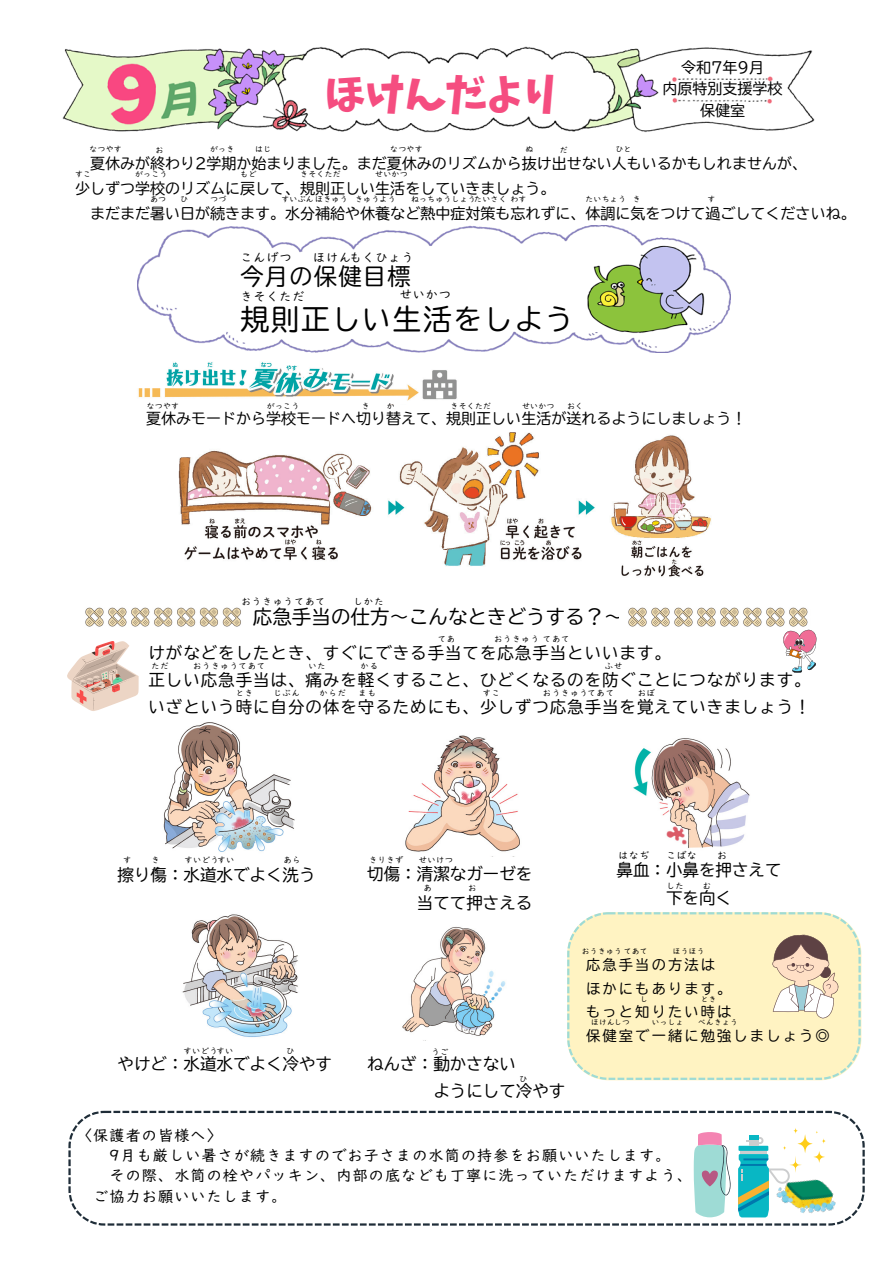
<style>
.page{position:relative;width:894px;height:1264px;background:#fff}
.page>*{position:absolute;margin:0;border:0;box-sizing:border-box;transform-origin:0 0}
.t1{font:40.5px "Keifont";color:#f54d80}
.t2{font:28.8px "UD Ga R Go NP";letter-spacing:.055em;color:#000}
.t3{font:23.1px "UD Ga R Go NP";letter-spacing:.055em;color:#000}
.t4{font:19.5px "UD Ga R Go NP";color:#000}
.t5{font:16.5px/27px "UD Ga R Go NP";letter-spacing:.055em;color:#000}
.t6{font:16.5px/28.2px "UD Ga R Go NP";color:#000}
.t7{font:15.15px "UD Digi Kyokasho NPL R";letter-spacing:.07em;color:#000}
.t8{font:15px/21.5px "UD Ga R Go NP";color:#000;text-align:center}
.t9{font:14.25px/23.7px "UD Ga R Go NP";letter-spacing:.15em;color:#000}
.t10{font:12.15px "UD Digi Kyokasho NPL R";letter-spacing:.07em;color:#000}
.t11{font:9.75px "UD Digi Kyokasho NPL R";letter-spacing:.07em;color:#000}
.t12{font:9.45px "UD Digi Kyokasho NPL R";letter-spacing:.115em;color:#000}
.t13{font:8.4px "UD Digi Kyokasho NPL R";color:#000}
.t14{font:8.25px/10.9px "UD Digi Kyokasho NPL R";letter-spacing:.115em;color:#000}
.t15{font:7.95px "UD Digi Kyokasho NPL R";letter-spacing:.025em;color:#000}
.t16{font:7.65px "UD Digi Kyokasho NPL R";letter-spacing:.05em;color:#000}
</style>
<div class="page">
<img style="left:137px;top:226px;width:593px;height:127px">
<svg style="left:68px;top:1110px;width:796px;height:115px"></svg>
<svg style="left:738px;top:1127px;width:87px;height:90px"></svg>
<img style="left:85px;top:607px;width:156px;height:20px">
<img style="left:628px;top:607px;width:180px;height:20px">
<img style="left:163px;top:722px;width:132px;height:130px">
<img style="left:633px;top:738px;width:117px;height:110px">
<img style="left:405px;top:735px;width:115px;height:117px">
<img style="left:402px;top:927px;width:104px;height:109px">
<img style="left:182px;top:914px;width:116px;height:123px">
<svg style="left:567px;top:912px;width:293px;height:167px;background:#fcf2c4"></svg>
<svg style="left:67px;top:641px;width:72px;height:70px"></svg>
<svg style="left:772px;top:933px;width:66px;height:85px"></svg>
<svg style="left:783px;top:629px;width:33px;height:43px"></svg>
<img style="left:62px;top:46px;width:753px;height:87px">
<img style="left:138px;top:362px;width:319px;height:39px">
<img style="left:178px;top:432px;width:417px;height:134px">
<img style="left:611px;top:435px;width:100px;height:142px">
<p class="t8" style="left:662px;top:57px;width:122px">令和7年9月<br>内原特別支援学校保健室</p>
<p class="t8" style="left:90px;top:152px;width:718px">夏休みが終わり2学期か始まりました。まだ夏休みのリズムから抜け出せない人もいるかもしれませんが、</p>
<p class="t8" style="left:75px;top:177px;width:481px">少しずつ学校のリズムに戻して、規則正しい生活をしていきましょう。</p>
<p class="t8" style="left:90px;top:202px;width:766px">まだまだ暑い日が続きます。水分補給や休養など熱中症対策も忘れずに、体調に気をつけて過ごしてくださいね。</p>
<p class="t1" style="left:324px;top:74px;width:235px">ほけんだより</p>
<p class="t15" style="left:89px;top:145px;width:34px">なつやす</p>
<p class="t15" style="left:155px;top:146px;width:9px">お</p>
<p class="t15" style="left:210px;top:145px;width:26px">がっき</p>
<p class="t15" style="left:255px;top:145px;width:18px">はじ</p>
<p class="t15" style="left:390px;top:145px;width:34px">なつやす</p>
<p class="t15" style="left:525px;top:145px;width:9px">ぬ</p>
<p class="t15" style="left:615px;top:145px;width:18px">ひと</p>
<p class="t15" style="left:559px;top:146px;width:9px">だ</p>
<p class="t15" style="left:75px;top:170px;width:18px">すこ</p>
<p class="t15" style="left:135px;top:170px;width:34px">がっこう</p>
<p class="t15" style="left:240px;top:170px;width:18px">もど</p>
<p class="t15" style="left:300px;top:170px;width:42px">きそくただ</p>
<p class="t15" style="left:375px;top:170px;width:34px">せいかつ</p>
<p class="t15" style="left:150px;top:195px;width:18px">あつ</p>
<p class="t15" style="left:180px;top:195px;width:9px">ひ</p>
<p class="t15" style="left:210px;top:195px;width:18px">つづ</p>
<p class="t15" style="left:281px;top:195px;width:116px">すいぶんほきゅう きゅうよう</p>
<p class="t15" style="left:411px;top:195px;width:117px">ねっちゅうしょうたいさくわす</p>
<p class="t15" style="left:585px;top:195px;width:57px">たいちょう き</p>
<p class="t15" style="left:707px;top:195px;width:9px">す</p>
<p class="t10" style="left:240px;top:252px;width:53px">こんげつ</p>
<p class="t10" style="left:313px;top:252px;width:102px">ほけんもくひょう</p>
<p class="t10" style="left:240px;top:290px;width:66px">きそくただ</p>
<p class="t10" style="left:399px;top:289px;width:53px">せいかつ</p>
<h1 class="t3" style="left:240px;top:265px;width:172px">今月の保健目標</h1>
<h1 class="t2" style="left:240px;top:305px;width:335px">規則正しい生活をしよう</h1>
<p class="t15" style="left:147px;top:401px;width:34px">なつやす</p>
<p class="t15" style="left:267px;top:401px;width:34px">がっこう</p>
<p class="t15" style="left:362px;top:401px;width:9px">き</p>
<p class="t15" style="left:387px;top:401px;width:9px">か</p>
<p class="t15" style="left:450px;top:401px;width:42px">きそくただ</p>
<p class="t15" style="left:522px;top:401px;width:34px">せいかつ</p>
<p class="t15" style="left:567px;top:401px;width:18px">おく</p>
<h4 class="t8" style="left:146px;top:408px;width:601px">夏休みモードから学校モードへ切り替えて、規則正しい生活が送れるようにしましょう！</h4>
<p class="t12" style="left:241px;top:596px;width:85px">おうきゅうてあて</p>
<p class="t12" style="left:353px;top:596px;width:32px">しかた</p>
<h2 class="t4" style="left:253px;top:606px;width:372px">応急手当の仕方～こんなときどうする？～</h2>
<p class="t14" style="left:437px;top:634px;width:19px">てあ</p>
<p class="t14" style="left:494px;top:634px;width:77px">おうきゅうてあて</p>
<p class="t5" style="left:148px;top:639px;width:663px">けがなどをしたとき、すぐにできる手当てを応急手当といいます。<br>正しい応急手当は、痛みを軽くすること、ひどくなるのを防ぐことにつながります。いざという時に自分の体を守るためにも、少しずつ応急手当を覚えていきましょう！</p>
<p class="t14" style="left:151px;top:661px;width:19px">ただ</p>
<p class="t14" style="left:193px;top:661px;width:73px">おうきゅうてあて</p>
<p class="t14" style="left:308px;top:661px;width:19px">いた</p>
<p class="t14" style="left:360px;top:661px;width:19px">かる</p>
<p class="t14" style="left:604px;top:661px;width:19px">ふせ</p>
<p class="t14" style="left:236px;top:688px;width:19px">とき</p>
<p class="t14" style="left:273px;top:688px;width:28px">じぶん</p>
<p class="t14" style="left:319px;top:688px;width:28px">からだ</p>
<p class="t14" style="left:358px;top:688px;width:19px">まも</p>
<p class="t14" style="left:482px;top:688px;width:19px">すこ</p>
<p class="t14" style="left:542px;top:688px;width:73px">おうきゅうてあて</p>
<p class="t14" style="left:637px;top:688px;width:19px">おぼ</p>
<p class="t14" style="left:123px;top:854px;width:10px">す</p>
<p class="t14" style="left:151px;top:854px;width:10px">きず</p>
<p class="t14" style="left:184px;top:854px;width:51px">すいどうすい</p>
<p class="t14" style="left:283px;top:854px;width:18px">あら</p>
<h4 class="t6" style="left:117px;top:860px;width:199px">擦り傷：水道水でよく洗う</h4>
<p class="t14" style="left:369px;top:854px;width:36px">きりきず</p>
<p class="t14" style="left:418px;top:854px;width:36px">せいけつ</p>
<p class="t14" style="left:423px;top:883px;width:10px">あ</p>
<p class="t14" style="left:468px;top:883px;width:10px">お</p>
<h4 class="t6" style="left:367px;top:860px;width:166px;text-align:right">切傷：清潔なガーゼを当てて押さえる</h4>
<p class="t14" style="left:183px;top:1045px;width:51px">すいどうすい</p>
<p class="t14" style="left:286px;top:1045px;width:10px">ひ</p>
<p class="t14" style="left:431px;top:1047px;width:18px">うご</p>
<p class="t6" style="left:117px;top:1050px;width:216px">やけど：水道水でよく冷やす</p>
<h4 class="t6" style="left:433px;top:1050px;width:133px;line-height:27px;text-indent:-66px">ねんざ：動かさない<br>ようにして冷やす</h4>
<p class="t14" style="left:519px;top:1074px;width:10px">ひ</p>
<p class="t11" style="left:618px;top:850px;width:32px">はなぢ</p>
<p class="t11" style="left:666px;top:850px;width:32px">こばな</p>
<p class="t11" style="left:716px;top:850px;width:11px">お</p>
<p class="t13" style="left:666px;top:881px;width:19px">した</p>
<p class="t13" style="left:702px;top:881px;width:10px">む</p>
<p class="t6" style="left:616px;top:856px;width:166px;text-align:center">鼻血：小鼻を押さえて下を向く</p>
<p class="t16" style="left:581px;top:947px;width:67px">おうきゅうてあて</p>
<p class="t16" style="left:672px;top:947px;width:33px">ほうほう</p>
<p class="t9" style="left:586px;top:952px;width:245px">応急手当の方法は<br>ほかにもあります。<br>もっと知りたい時は<br>保健室で一緒に勉強しましょう◎</p>
<p class="t16" style="left:640px;top:995px;width:9px">し</p>
<p class="t16" style="left:700px;top:995px;width:17px">とき</p>
<p class="t16" style="left:591px;top:1018px;width:40px">ほけんしつ</p>
<p class="t16" style="left:651px;top:1018px;width:33px">いっしょ</p>
<p class="t16" style="left:698px;top:1018px;width:41px">べんきょう</p>
<h4 class="t7" style="left:77px;top:1127px;width:146px">〈保護者の皆様へ〉</h4>
<h4 class="t7" style="left:109px;top:1147px;width:562px">9月も厳しい暑さが続きますのでお子さまの水筒の持参をお願いいたします。</h4>
<h4 class="t7" style="left:109px;top:1167px;width:584px">その際、水筒の栓やパッキン、内部の底なども丁寧に洗っていただけますよう、</h4>
<h4 class="t7" style="left:93px;top:1188px;width:195px">ご協力お願いいたします。</h4>
</div>
